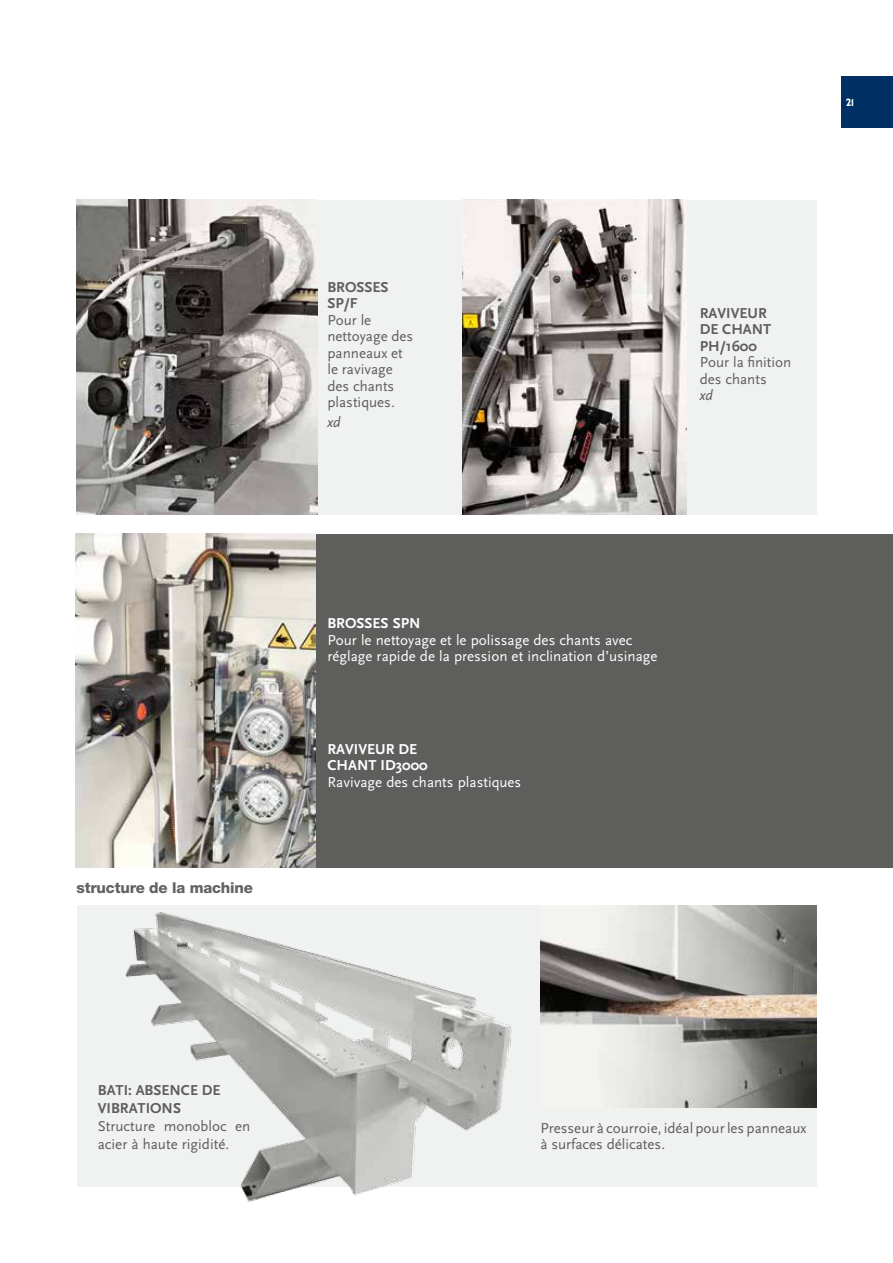
<style>
.page{position:relative;width:893px;height:1263px;background:#fff}
.page>*{position:absolute;margin:0;border:0;box-sizing:border-box;transform-origin:0 0}
.t1{font:15px/16.5px "Scala Sans";color:#5e5e5d}
.t2{font:15px/16.5px "Scala Sans";color:#fff}
.t3{font:700 15px/16.5px "Scala Sans";color:#5e5e5d}
.t4{font:700 15px/16.5px "Scala Sans";color:#fff}
.t5{font:800 15px "Helvetica Neue LT Std";letter-spacing:-.01em;color:#626166}
.t6{font:italic 15px "Scala Sans";color:#5e5e5d}
.t7{font:800 10.5px "P22 Underground";color:#fff}
</style>
<div class="page">
<div style="left:75px;top:534px;width:818px;height:334px;background:#5e5e5d"></div>
<div style="left:77px;top:200px;width:739px;height:314px;background:#f0f1f1"></div>
<img style="left:463px;top:200px;width:223px;height:314px">
<img style="left:77px;top:200px;width:240px;height:314px">
<div style="left:77px;top:906px;width:739px;height:281px;background:#f0f1f1"></div>
<img style="left:125px;top:912px;width:387px;height:290px">
<img style="left:540px;top:906px;width:276px;height:201px">
<img style="left:75px;top:534px;width:241px;height:334px">
<div style="left:842px;top:77px;width:51px;height:51px;background:#002f63"></div>
<p class="t3" style="left:327px;top:279px;width:63px">BROSSES<br>SP/F</p>
<p class="t1" style="left:327px;top:312px;width:87px">Pour le nettoyage des panneaux et le ravivage des chants plastiques.</p>
<p class="t6" style="left:327px;top:414px;width:15px">xd</p>
<p class="t7" style="left:846px;top:96px;width:9px">21</p>
<p class="t3" style="left:700px;top:305px;width:73px">RAVIVEUR<br>DE CHANT<br>PH/1600</p>
<p class="t1" style="left:700px;top:355px;width:93px">Pour la finition des chants</p>
<p class="t6" style="left:700px;top:387px;width:15px">xd</p>
<p class="t5" style="left:77px;top:879px;width:178px">structure de la machine</p>
<p class="t4" style="left:327px;top:616px;width:95px">BROSSES SPN</p>
<p class="t2" style="left:327px;top:632px;width:332px">Pour le nettoyage et le polissage des chants avec réglage rapide de la pression et inclination d’usinage</p>
<p class="t4" style="left:327px;top:741px;width:102px">RAVIVEUR DE<br>CHANT ID3000</p>
<p class="t2" style="left:327px;top:774px;width:195px">Ravivage des chants plastiques</p>
<p class="t3" style="left:98px;top:1082px;width:124px;line-height:18px">BATI: ABSENCE DE<br>VIBRATIONS</p>
<p class="t1" style="left:98px;top:1118px;width:154px;line-height:18px">Structure monobloc en acier à haute rigidité.</p>
<p class="t1" style="left:540px;top:1120px;width:268px">Presseur à courroie, idéal pour les panneaux à surfaces délicates.</p>
</div>
